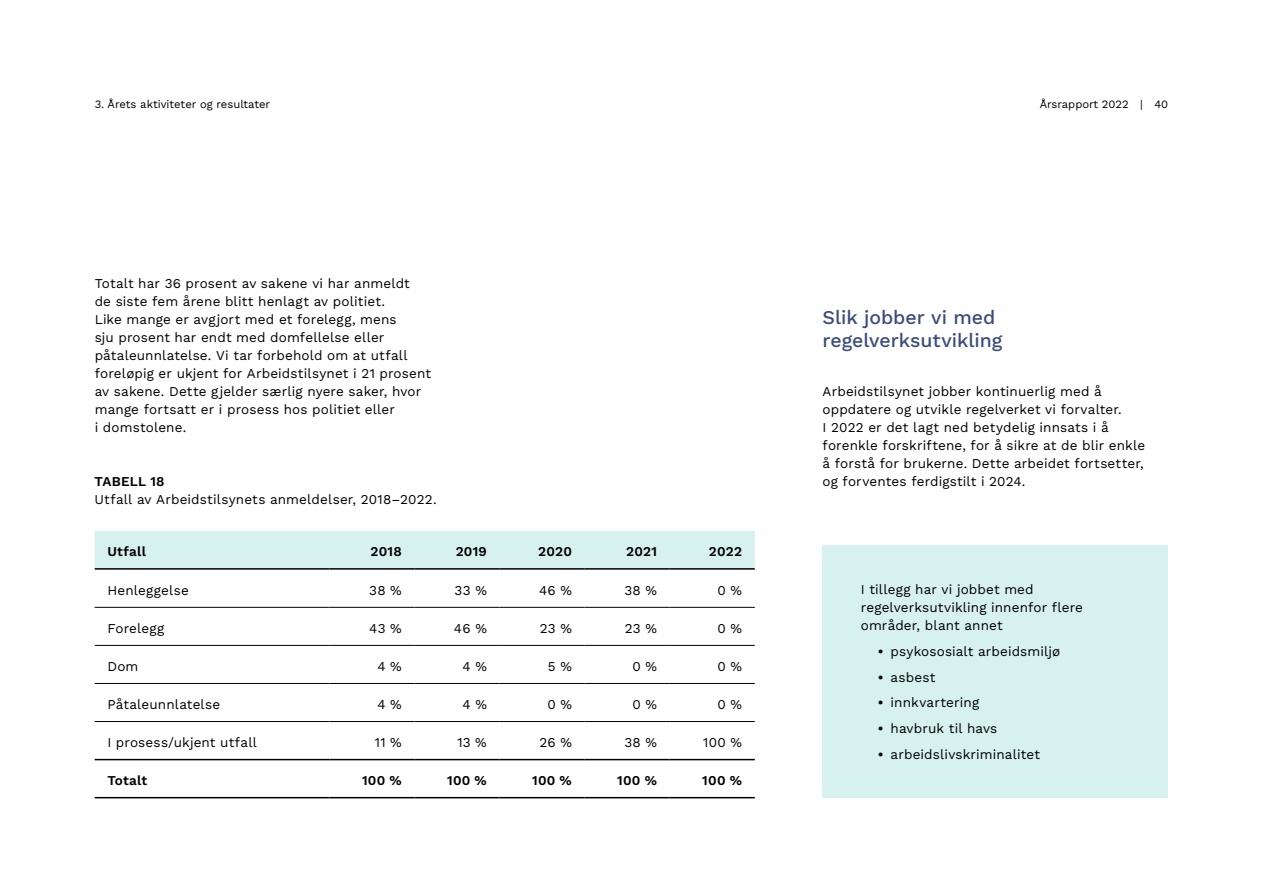
<style>
.page{position:relative;width:1263px;height:893px;background:#fff}
.page>*{position:absolute;margin:0;border:0;box-sizing:border-box;transform-origin:0 0}
.t1{font:500 19.5px/23.2px "Work Sans";color:#3c4c7d}
.t2{font:13.5px/18px "Work Sans";letter-spacing:.01em;color:#000}
.t3{font:600 13.5px "Work Sans";letter-spacing:.015em;color:#000}
.t4{font:11.25px "Work Sans";color:#000}
.s1{font-weight:600}
</style>
<div class="page">
<div style="left:95px;top:531px;width:660px;height:37px;background:#d6f1ee"></div>
<div style="left:822px;top:546px;width:346px;height:252px;background:#d6f1ee"></div>
<hr style="left:95px;top:568px;width:235px;height:2px;background:#000">
<hr style="left:330px;top:568px;width:85px;height:2px;background:#000">
<hr style="left:415px;top:568px;width:85px;height:2px;background:#000">
<hr style="left:500px;top:568px;width:85px;height:2px;background:#000">
<hr style="left:585px;top:568px;width:85px;height:2px;background:#000">
<hr style="left:670px;top:568px;width:85px;height:2px;background:#000">
<hr style="left:95px;top:607px;width:235px;height:1px;background:#000">
<hr style="left:330px;top:607px;width:85px;height:1px;background:#000">
<hr style="left:415px;top:607px;width:85px;height:1px;background:#000">
<hr style="left:500px;top:607px;width:85px;height:1px;background:#000">
<hr style="left:585px;top:607px;width:85px;height:1px;background:#000">
<hr style="left:670px;top:607px;width:85px;height:1px;background:#000">
<hr style="left:95px;top:645px;width:235px;height:1px;background:#000">
<hr style="left:330px;top:645px;width:85px;height:1px;background:#000">
<hr style="left:415px;top:645px;width:85px;height:1px;background:#000">
<hr style="left:500px;top:645px;width:85px;height:1px;background:#000">
<hr style="left:585px;top:645px;width:85px;height:1px;background:#000">
<hr style="left:670px;top:645px;width:85px;height:1px;background:#000">
<hr style="left:95px;top:683px;width:235px;height:1px;background:#000">
<hr style="left:330px;top:683px;width:85px;height:1px;background:#000">
<hr style="left:415px;top:683px;width:85px;height:1px;background:#000">
<hr style="left:500px;top:683px;width:85px;height:1px;background:#000">
<hr style="left:585px;top:683px;width:85px;height:1px;background:#000">
<hr style="left:670px;top:683px;width:85px;height:1px;background:#000">
<hr style="left:95px;top:721px;width:235px;height:1px;background:#000">
<hr style="left:330px;top:721px;width:85px;height:1px;background:#000">
<hr style="left:415px;top:721px;width:85px;height:1px;background:#000">
<hr style="left:500px;top:721px;width:85px;height:1px;background:#000">
<hr style="left:585px;top:721px;width:85px;height:1px;background:#000">
<hr style="left:670px;top:721px;width:85px;height:1px;background:#000">
<hr style="left:95px;top:759px;width:235px;height:1px;background:#000">
<hr style="left:330px;top:759px;width:85px;height:1px;background:#000">
<hr style="left:415px;top:759px;width:85px;height:1px;background:#000">
<hr style="left:500px;top:759px;width:85px;height:1px;background:#000">
<hr style="left:585px;top:759px;width:85px;height:1px;background:#000">
<hr style="left:670px;top:759px;width:85px;height:1px;background:#000">
<hr style="left:95px;top:797px;width:235px;height:1px;background:#000">
<hr style="left:330px;top:797px;width:85px;height:1px;background:#000">
<hr style="left:415px;top:797px;width:85px;height:1px;background:#000">
<hr style="left:500px;top:797px;width:85px;height:1px;background:#000">
<hr style="left:585px;top:797px;width:85px;height:1px;background:#000">
<hr style="left:670px;top:797px;width:85px;height:1px;background:#000">
<p class="t4" style="left:95px;top:96px;width:177px">3. Årets aktiviteter og resultater</p>
<p class="t2" style="left:95px;top:274px;width:338px">Totalt har 36 prosent av sakene vi har anmeldt<br>de siste fem årene blitt henlagt av politiet.<br>Like mange er avgjort med et forelegg, mens<br>sju prosent har endt med domfellelse eller påtaleunnlatelse. Vi tar forbehold om at utfall foreløpig er ukjent for Arbeidstilsynet i 21 prosent av sakene. Dette gjelder særlig nyere saker, hvor mange fortsatt er i prosess hos politiet eller<br>i domstolene.</p>
<p class="t3" style="left:94px;top:471px;width:72px">TABELL 18</p>
<p class="t2" style="left:94px;top:490px;width:344px">Utfall av Arbeidstilsynets anmeldelser, 2018–2022.</p>
<p class="t3" style="left:107px;top:541px;width:40px">Utfall</p>
<p class="t3" style="left:371px;top:541px;width:33px">2018</p>
<p class="t3" style="left:456px;top:541px;width:33px">2019</p>
<p class="t3" style="left:538px;top:541px;width:35px">2020</p>
<p class="t3" style="left:626px;top:541px;width:32px">2021</p>
<p class="t3" style="left:709px;top:541px;width:35px">2022</p>
<p class="t2" style="left:107px;top:580px;width:83px">Henleggelse</p>
<p class="t2" style="left:369px;top:580px;width:34px">38 %</p>
<p class="t2" style="left:455px;top:580px;width:34px">33 %</p>
<p class="t2" style="left:539px;top:580px;width:34px">46 %</p>
<p class="t2" style="left:624px;top:580px;width:34px">38 %</p>
<p class="t2" style="left:717px;top:580px;width:26px">0 %</p>
<p class="t2" style="left:107px;top:618px;width:59px">Forelegg</p>
<p class="t2" style="left:369px;top:618px;width:34px">43 %</p>
<p class="t2" style="left:454px;top:618px;width:34px">46 %</p>
<p class="t2" style="left:540px;top:618px;width:34px">23 %</p>
<p class="t2" style="left:625px;top:618px;width:34px">23 %</p>
<p class="t2" style="left:717px;top:618px;width:26px">0 %</p>
<p class="t2" style="left:107px;top:656px;width:33px">Dom</p>
<p class="t2" style="left:377px;top:656px;width:26px">4 %</p>
<p class="t2" style="left:462px;top:656px;width:26px">4 %</p>
<p class="t2" style="left:548px;top:656px;width:26px">5 %</p>
<p class="t2" style="left:632px;top:656px;width:26px">0 %</p>
<p class="t2" style="left:717px;top:656px;width:26px">0 %</p>
<p class="t2" style="left:107px;top:695px;width:114px">Påtaleunnlatelse</p>
<p class="t2" style="left:377px;top:695px;width:26px">4 %</p>
<p class="t2" style="left:462px;top:695px;width:26px">4 %</p>
<p class="t2" style="left:547px;top:695px;width:26px">0 %</p>
<p class="t2" style="left:632px;top:695px;width:26px">0 %</p>
<p class="t2" style="left:717px;top:695px;width:26px">0 %</p>
<p class="t2" style="left:107px;top:733px;width:151px">I prosess/ukjent utfall</p>
<p class="t2" style="left:375px;top:733px;width:28px">11 %</p>
<p class="t2" style="left:457px;top:733px;width:31px">13 %</p>
<p class="t2" style="left:540px;top:733px;width:34px">26 %</p>
<p class="t2" style="left:624px;top:733px;width:34px">38 %</p>
<p class="t2" style="left:703px;top:733px;width:40px">100 %</p>
<p class="t3" style="left:107px;top:770px;width:41px">Totalt</p>
<p class="t3" style="left:362px;top:770px;width:41px">100 %</p>
<p class="t3" style="left:447px;top:770px;width:41px">100 %</p>
<p class="t3" style="left:532px;top:770px;width:41px">100 %</p>
<p class="t3" style="left:617px;top:770px;width:41px">100 %</p>
<p class="t3" style="left:702px;top:770px;width:41px">100 %</p>
<p class="t4" style="left:1040px;top:96px;width:130px">Årsrapport 2022 | 40</p>
<h1 class="t1" style="left:822px;top:305px;width:181px">Slik jobber vi med regelverksutvikling</h1>
<p class="t2" style="left:822px;top:382px;width:324px">Arbeidstilsynet jobber kontinuerlig med å oppdatere og utvikle regelverket vi forvalter.<br>I 2022 er det lagt ned betydelig innsats i å forenkle forskriftene, for å sikre at de blir enkle å forstå for brukerne. Dette arbeidet fortsetter, og forventes ferdigstilt i 2024.</p>
<p class="t2" style="left:861px;top:580px;width:224px">I tillegg har vi jobbet med regelverksutvikling innenfor flere områder, blant annet</p>
<p class="t2" style="left:878px;top:642px;width:184px"><span class="s1">•</span> psykososialt arbeidsmiljø</p>
<p class="t2" style="left:878px;top:667px;width:59px"><span class="s1">•</span> asbest</p>
<p class="t2" style="left:878px;top:693px;width:103px"><span class="s1">•</span> innkvartering</p>
<p class="t2" style="left:878px;top:719px;width:121px"><span class="s1">•</span> havbruk til havs</p>
<p class="t2" style="left:878px;top:745px;width:164px"><span class="s1">•</span> arbeidslivskriminalitet</p>
</div>
